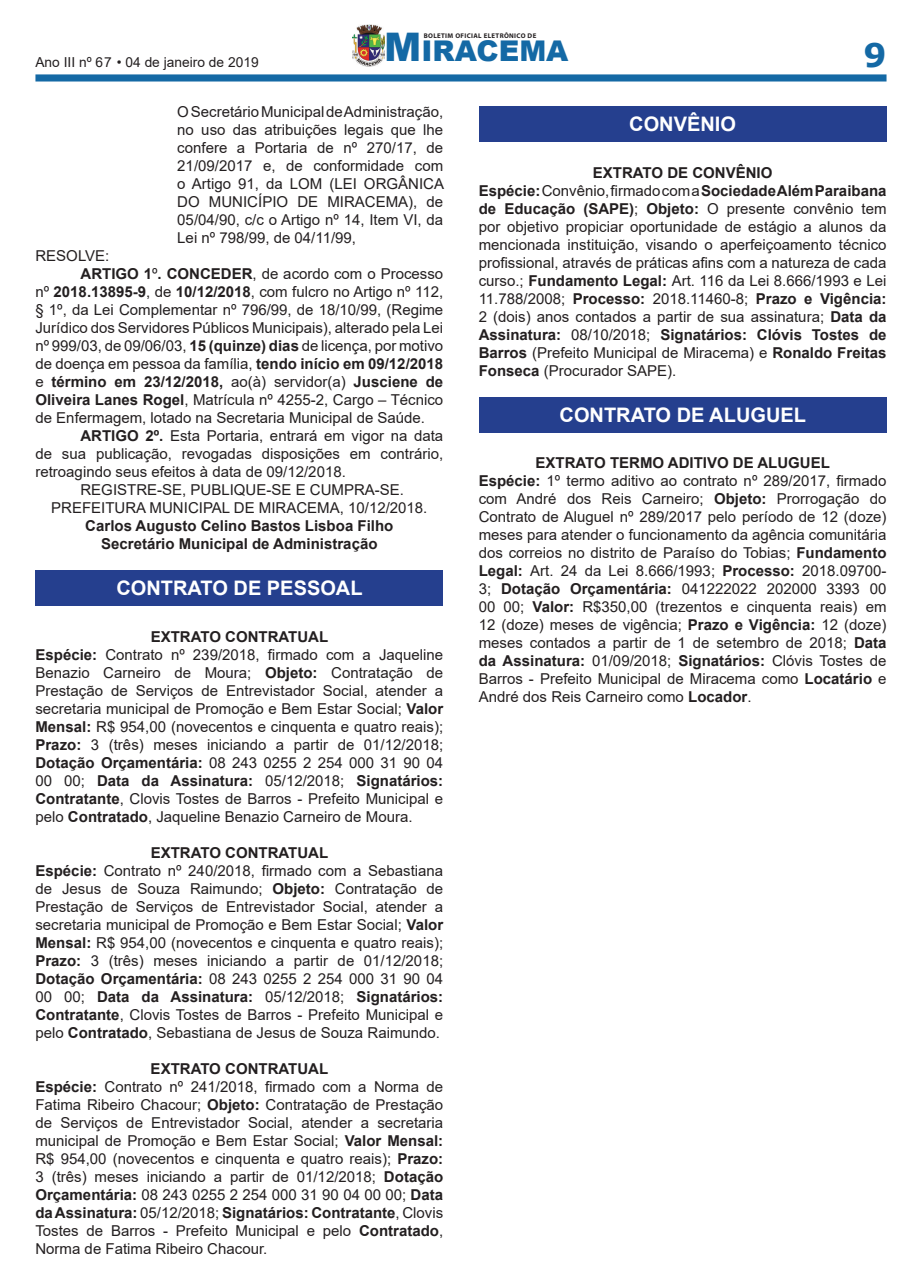
<style>
.page{position:relative;width:922px;height:1276px;background:#fff}
.page>*{position:absolute;margin:0;border:0;box-sizing:border-box;transform-origin:0 0}
.t1{font:700 32.5px "Verdana";color:#1469a5}
.t2{font:900 28.5px "Arial";color:#1469a5}
.t3{font:700 20px "Arial";color:#fff}
.t4{font:15px/18px "Arial";color:#231f20}
.t5{font:700 15px/18px "Arial";color:#231f20;text-align:center}
.t6{font:13.75px "Arial";color:#231f20}
.t7{font:700 6.75px "Myriad Pro";letter-spacing:.05em;color:#231f20}
.s1{font-size:39.38px}
.s2{font-weight:700}
.s3{font-weight:400}
</style>
<div class="page">
<div style="left:35px;top:74px;width:851px;height:7px;background:#1469a5"></div>
<img style="left:352px;top:24px;width:33px;height:43px">
<div style="left:35px;top:570px;width:408px;height:36px;background:#253f8e"></div>
<div style="left:478px;top:106px;width:408px;height:36px;background:#253f8e"></div>
<div style="left:478px;top:397px;width:408px;height:35px;background:#253f8e"></div>
<p class="t6" style="left:35px;top:53px;width:225px">Ano III nº 67 • 04 de janeiro de 2019</p>
<p class="t7" style="left:423px;top:31px;width:114px">BOLETIM OFICIAL ELETRÔNICO DE</p>
<h2 class="t2" style="left:384px;top:30px;width:186px"><span class="s1">M</span>IRACEMA</h2>
<h1 class="t1" style="left:863px;top:32px;width:25px">9</h1>
<p class="t4" style="left:177px;top:103px;width:268px;text-align:justify">O Secretário Municipal de Administração, no uso das atribuições legais que lhe confere a Portaria de nº 270/17, de 21/09/2017 e, de conformidade com o Artigo 91, da LOM (LEI ORGÂNICA DO MUNICÍPIO DE MIRACEMA), de 05/04/90, c/c o Artigo nº 14, Item VI, da Lei nº 798/99, de 04/11/99,</p>
<p class="t4" style="left:35px;top:247px;width:75px">RESOLVE:</p>
<p class="t4" style="left:80px;top:265px;width:364px"><span class="s2">ARTIGO 1</span>º<span class="s2">. CONCEDER</span>, de acordo com o Processo</p>
<p class="t4" style="left:35px;top:283px;width:409px">nº <span class="s2">2018.13895-9</span>, de <span class="s2">10/12/2018</span>, com fulcro no Artigo nº 112,</p>
<p class="t4" style="left:35px;top:301px;width:409px">§ 1º, da Lei Complementar nº 796/99, de 18/10/99, (Regime</p>
<p class="t4" style="left:35px;top:319px;width:409px">Jurídico dos Servidores Públicos Municipais), alterado pela Lei</p>
<p class="t4" style="left:35px;top:337px;width:409px">nº 999/03, de 09/06/03, <span class="s2">15 (quinze) dias</span> de licença, por motivo</p>
<p class="t4" style="left:35px;top:355px;width:409px">de doença em pessoa da família, <span class="s2">tendo início em 09/12/2018</span></p>
<p class="t5" style="left:35px;top:373px;width:409px"><span class="s3">e</span> término em 23/12/2018, <span class="s3">ao(à) servidor(a)</span> Jusciene de</p>
<p class="t4" style="left:35px;top:391px;width:409px"><span class="s2">Oliveira Lanes Rogel</span>, Matrícula nº 4255-2, Cargo – Técnico</p>
<p class="t4" style="left:35px;top:409px;width:391px">de Enfermagem, lotado na Secretaria Municipal de Saúde.</p>
<p class="t4" style="left:80px;top:427px;width:364px"><span class="s2">ARTIGO 2º.</span> Esta Portaria, entrará em vigor na data</p>
<p class="t4" style="left:35px;top:445px;width:409px">de sua publicação, revogadas disposições em contrário,</p>
<p class="t4" style="left:35px;top:463px;width:312px">retroagindo seus efeitos à data de 09/12/2018.</p>
<p class="t4" style="left:80px;top:481px;width:325px">REGISTRE-SE, PUBLIQUE-SE E CUMPRA-SE.</p>
<p class="t4" style="left:51px;top:499px;width:377px">PREFEITURA MUNICIPAL DE MIRACEMA, 10/12/2018.</p>
<p class="t5" style="left:85px;top:517px;width:309px">Carlos Augusto Celino Bastos Lisboa Filho<br>Secretário Municipal de Administração</p>
<h3 class="t3" style="left:116px;top:574px;width:247px">CONTRATO DE PESSOAL</h3>
<p class="t4" style="left:35px;top:627px;width:409px;text-indent:115px"><span class="s2">EXTRATO CONTRATUAL<br>Espécie:</span> Contrato nº 239/2018, firmado com a Jaqueline Benazio Carneiro de Moura; <span class="s2">Objeto:</span> Contratação de Prestação de Serviços de Entrevistador Social, atender a secretaria municipal de Promoção e Bem Estar Social; <span class="s2">Valor Mensal:</span> R$ 954,00 (novecentos e cinquenta e quatro reais); <span class="s2">Prazo:</span> 3 (três) meses iniciando a partir de 01/12/2018; <span class="s2">Dotação Orçamentária:</span> 08 243 0255 2 254 000 31 90 04<br>00 00; <span class="s2">Data da Assinatura:</span> 05/12/2018; <span class="s2">Signatários:<br>Contratante</span>, Clovis Tostes de Barros - Prefeito Municipal e pelo <span class="s2">Contratado</span>, Jaqueline Benazio Carneiro de Moura.</p>
<p class="t4" style="left:35px;top:843px;width:409px;text-align:center"><span class="s2">EXTRATO CONTRATUAL<br>Espécie:</span> Contrato nº 240/2018, firmado com a Sebastiana de Jesus de Souza Raimundo; <span class="s2">Objeto:</span> Contratação de Prestação de Serviços de Entrevistador Social, atender a secretaria municipal de Promoção e Bem Estar Social; <span class="s2">Valor Mensal:</span> R$ 954,00 (novecentos e cinquenta e quatro reais); <span class="s2">Prazo:</span> 3 (três) meses iniciando a partir de 01/12/2018; <span class="s2">Dotação Orçamentária:</span> 08 243 0255 2 254 000 31 90 04<br>00 00; <span class="s2">Data da Assinatura:</span> 05/12/2018; <span class="s2">Signatários:<br>Contratante</span>, Clovis Tostes de Barros - Prefeito Municipal e pelo <span class="s2">Contratado</span>, Sebastiana de Jesus de Souza Raimundo.</p>
<p class="t4" style="left:35px;top:1059px;width:409px;text-indent:115px"><span class="s2">EXTRATO CONTRATUAL<br>Espécie:</span> Contrato nº 241/2018, firmado com a Norma de Fatima Ribeiro Chacour; <span class="s2">Objeto:</span> Contratação de Prestação de Serviços de Entrevistador Social, atender a secretaria municipal de Promoção e Bem Estar Social; <span class="s2">Valor Mensal:<br></span>R$ 954,00 (novecentos e cinquenta e quatro reais); <span class="s2">Prazo:<br></span>3 (três) meses iniciando a partir de 01/12/2018; <span class="s2">Dotação Orçamentária:</span> 08 243 0255 2 254 000 31 90 04 00 00; <span class="s2">Data da Assinatura:</span> 05/12/2018; <span class="s2">Signatários: Contratante</span>, Clovis Tostes de Barros - Prefeito Municipal e pelo <span class="s2">Contratado</span>, Norma de Fatima Ribeiro Chacour.</p>
<h3 class="t3" style="left:629px;top:110px;width:108px">CONVÊNIO</h3>
<p class="t4" style="left:478px;top:163px;width:409px;text-indent:114px"><span class="s2">EXTRATO DE CONVÊNIO<br>Espécie:</span> Convênio, firmado com a <span class="s2">Sociedade Além Paraibana de Educação (SAPE)</span>; <span class="s2">Objeto:</span> O presente convênio tem por objetivo propiciar oportunidade de estágio a alunos da mencionada instituição, visando o aperfeiçoamento técnico profissional, através de práticas afins com a natureza de cada curso.; <span class="s2">Fundamento Legal:</span> Art. 116 da Lei 8.666/1993 e Lei 11.788/2008; <span class="s2">Processo:</span> 2018.11460-8; <span class="s2">Prazo e Vigência:<br></span>2 (dois) anos contados a partir de sua assinatura; <span class="s2">Data da Assinatura:</span> 08/10/2018; <span class="s2">Signatários: Clóvis Tostes de Barros</span> (Prefeito Municipal de Miracema) e <span class="s2">Ronaldo Freitas Fonseca</span> (Procurador SAPE).</p>
<h3 class="t3" style="left:559px;top:401px;width:248px">CONTRATO DE ALUGUEL</h3>
<p class="t4" style="left:478px;top:454px;width:409px;text-indent:57px"><span class="s2">EXTRATO TERMO ADITIVO DE ALUGUEL Espécie:</span> 1º termo aditivo ao contrato nº 289/2017, firmado com André dos Reis Carneiro; <span class="s2">Objeto:</span> Prorrogação do Contrato de Aluguel nº 289/2017 pelo período de 12 (doze) meses para atender o funcionamento da agência comunitária dos correios no distrito de Paraíso do Tobias; <span class="s2">Fundamento Legal:</span> Art. 24 da Lei 8.666/1993; <span class="s2">Processo:</span> 2018.09700- 3; <span class="s2">Dotação Orçamentária:</span> 041222022 202000 3393 00<br>00 00; <span class="s2">Valor:</span> R$350,00 (trezentos e cinquenta reais) em 12 (doze) meses de vigência; <span class="s2">Prazo e Vigência:</span> 12 (doze) meses contados a partir de 1 de setembro de 2018; <span class="s2">Data da Assinatura:</span> 01/09/2018; <span class="s2">Signatários:</span> Clóvis Tostes de Barros - Prefeito Municipal de Miracema como <span class="s2">Locatário</span> e André dos Reis Carneiro como <span class="s2">Locador</span>.</p>
</div>
